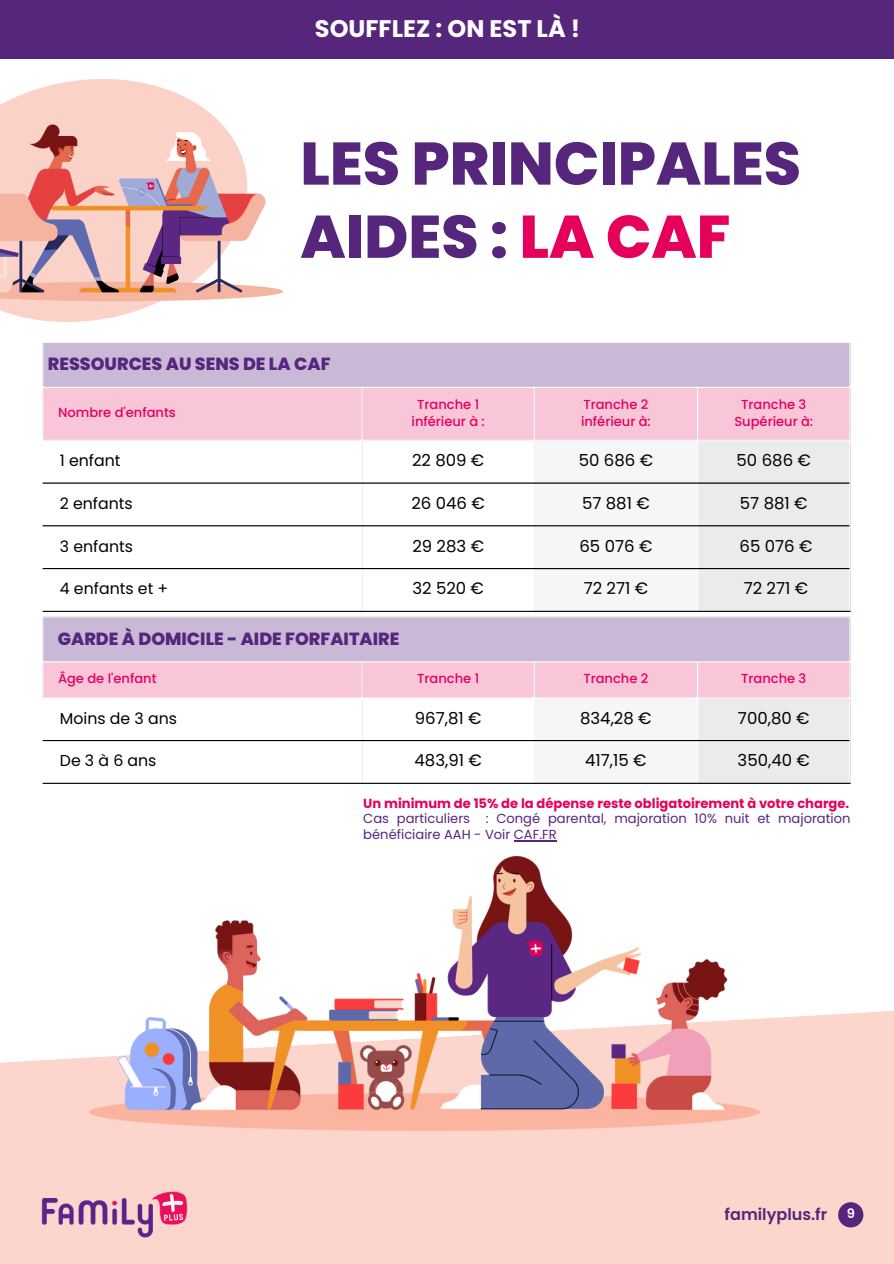
<style>
.page{position:relative;width:894px;height:1264px;background:#fff}
.page>*{position:absolute;margin:0;border:0;box-sizing:border-box;transform-origin:0 0}
.t1{font:800 60px/73.2px "Poppins";color:#56267d}
.t2{font:700 24px "Poppins";color:#fff}
.t3{font:800 17.55px "Poppins";color:#56267d}
.t4{font:16.5px "Poppins";color:#000}
.t5{font:600 16.05px "Poppins";color:#56267d}
.t6{font:15.75px "Poppins";color:#000}
.t7{font:15.75px "Poppins";letter-spacing:.265em;color:#000}
.t8{font:500 13.05px "Poppins";color:#e5005b}
.t9{font:13.05px/16.4px "Poppins";color:#56267d}
.t10{font:700 13.05px "Poppins";color:#e5005b}
.t11{font:600 13.05px "Poppins";color:#fff}
.s1{color:#e5005b}
</style>
<div class="page">
<div style="left:0;top:0;width:893px;height:58px;background:#56267d"></div>
<div style="left:42px;top:342px;width:808px;height:45px;background:#c9b8d6"></div>
<svg style="left:42px;top:388px;width:807px;height:223px"></svg>
<hr style="left:42px;top:343px;width:1px;height:97px;background:#fff">
<hr style="left:361px;top:388px;width:1px;height:223px;background:#fff">
<hr style="left:533px;top:388px;width:1px;height:223px;background:#fff">
<hr style="left:696px;top:388px;width:2px;height:223px;background:#fff">
<hr style="left:849px;top:343px;width:1px;height:268px;background:#fff">
<hr style="left:42px;top:342px;width:808px;height:1px;background:#fff">
<hr style="left:42px;top:440px;width:808px;height:1px;background:#fff">
<hr style="left:43px;top:482px;width:806px;height:1px;background:#000">
<hr style="left:43px;top:525px;width:806px;height:1px;background:#000">
<hr style="left:43px;top:568px;width:806px;height:1px;background:#000">
<hr style="left:43px;top:611px;width:807px;height:1px;background:#000">
<div style="left:42px;top:616px;width:808px;height:46px;background:#c9b8d6"></div>
<svg style="left:42px;top:662px;width:807px;height:121px"></svg>
<hr style="left:42px;top:617px;width:1px;height:80px;background:#fff">
<hr style="left:361px;top:662px;width:1px;height:120px;background:#fff">
<hr style="left:533px;top:662px;width:1px;height:120px;background:#fff">
<hr style="left:696px;top:662px;width:2px;height:120px;background:#fff">
<hr style="left:849px;top:617px;width:1px;height:165px;background:#fff">
<hr style="left:42px;top:616px;width:808px;height:1px;background:#fff">
<hr style="left:42px;top:661px;width:808px;height:1px;background:#fff">
<hr style="left:42px;top:697px;width:808px;height:1px;background:#fff">
<hr style="left:43px;top:740px;width:806px;height:1px;background:#000">
<hr style="left:43px;top:782px;width:807px;height:2px;background:#000">
<img style="left:0;top:80px;width:282px;height:241px">
<div style="left:0;top:1011px;width:893px;height:252px;background:#fcd6cc"></div>
<img style="left:89px;top:856px;width:670px;height:274px">
<hr style="left:513px;top:840px;width:43px;height:1px;background:#56267d">
<img style="left:38px;top:1187px;width:154px;height:54px">
<div style="left:837px;top:1202px;width:26px;height:25px;background:#56267d;border-radius:50%"></div>
<h2 class="t2" style="left:315px;top:12px;width:267px">SOUFFLEZ : ON EST LÀ !</h2>
<p class="t1" style="left:300px;top:127px;width:502px">LES PRINCIPALES<br>AIDES : <span class="s1">LA CAF</span></p>
<p class="t3" style="left:48px;top:352px;width:284px">RESSOURCES AU SENS DE LA CAF</p>
<h1 class="t8" style="left:58px;top:404px;width:119px">Nombre d'enfants</h1>
<p class="t8" style="left:417px;top:395px;width:64px">Tranche 1</p>
<p class="t8" style="left:411px;top:412px;width:75px">inférieur à :</p>
<p class="t8" style="left:583px;top:395px;width:67px">Tranche 2</p>
<p class="t8" style="left:581px;top:412px;width:71px">inférieur à:</p>
<p class="t8" style="left:741px;top:395px;width:67px">Tranche 3</p>
<p class="t8" style="left:734px;top:412px;width:80px">Supérieur à:</p>
<p class="t6" style="left:60px;top:449px;width:62px">1 enfant</p>
<p class="t4" style="left:412px;top:448px;width:74px">22 809 €</p>
<p class="t4" style="left:578px;top:448px;width:76px">50 686 €</p>
<p class="t4" style="left:736px;top:448px;width:76px">50 686 €</p>
<p class="t6" style="left:60px;top:492px;width:74px">2 enfants</p>
<p class="t4" style="left:411px;top:491px;width:75px">26 046 €</p>
<p class="t4" style="left:582px;top:491px;width:69px">57 881 €</p>
<p class="t4" style="left:739px;top:491px;width:69px">57 881 €</p>
<p class="t6" style="left:60px;top:535px;width:75px">3 enfants</p>
<p class="t4" style="left:412px;top:534px;width:73px">29 283 €</p>
<p class="t4" style="left:579px;top:534px;width:74px">65 076 €</p>
<p class="t4" style="left:739px;top:534px;width:74px">65 076 €</p>
<p class="t6" style="left:60px;top:578px;width:110px">4 enfants et +</p>
<p class="t4" style="left:412px;top:577px;width:73px">32 520 €</p>
<p class="t4" style="left:583px;top:577px;width:66px">72 271 €</p>
<p class="t4" style="left:743px;top:577px;width:66px">72 271 €</p>
<p class="t3" style="left:58px;top:626px;width:343px">GARDE À DOMICILE - AIDE FORFAITAIRE</p>
<p class="t8" style="left:58px;top:669px;width:100px">Âge de l'enfant</p>
<p class="t8" style="left:417px;top:669px;width:64px">Tranche 1</p>
<p class="t8" style="left:583px;top:669px;width:67px">Tranche 2</p>
<p class="t8" style="left:741px;top:669px;width:67px">Tranche 3</p>
<p class="t6" style="left:60px;top:707px;width:119px">Moins de 3 ans</p>
<p class="t4" style="left:415px;top:706px;width:68px">967,81 €</p>
<p class="t4" style="left:580px;top:706px;width:73px">834,28 €</p>
<p class="t4" style="left:737px;top:706px;width:73px">700,80 €</p>
<p class="t7" style="left:60px;top:749px;width:98px">De3à6ans</p>
<p class="t4" style="left:414px;top:749px;width:69px">483,91 €</p>
<p class="t4" style="left:585px;top:749px;width:63px">417,15 €</p>
<p class="t4" style="left:737px;top:749px;width:74px">350,40 €</p>
<p class="t10" style="left:363px;top:794px;width:487px">Un minimum de 15% de la dépense reste obligatoirement à votre charge.</p>
<p class="t9" style="left:363px;top:810px;width:488px">Cas particuliers : Congé parental, majoration 10% nuit et majoration bénéficiaire AAH - Voir CAF.FR</p>
<h4 class="t5" style="left:724px;top:1202px;width:104px">familyplus.fr</h4>
<p class="t11" style="left:846px;top:1204px;width:10px">9</p>
</div>
